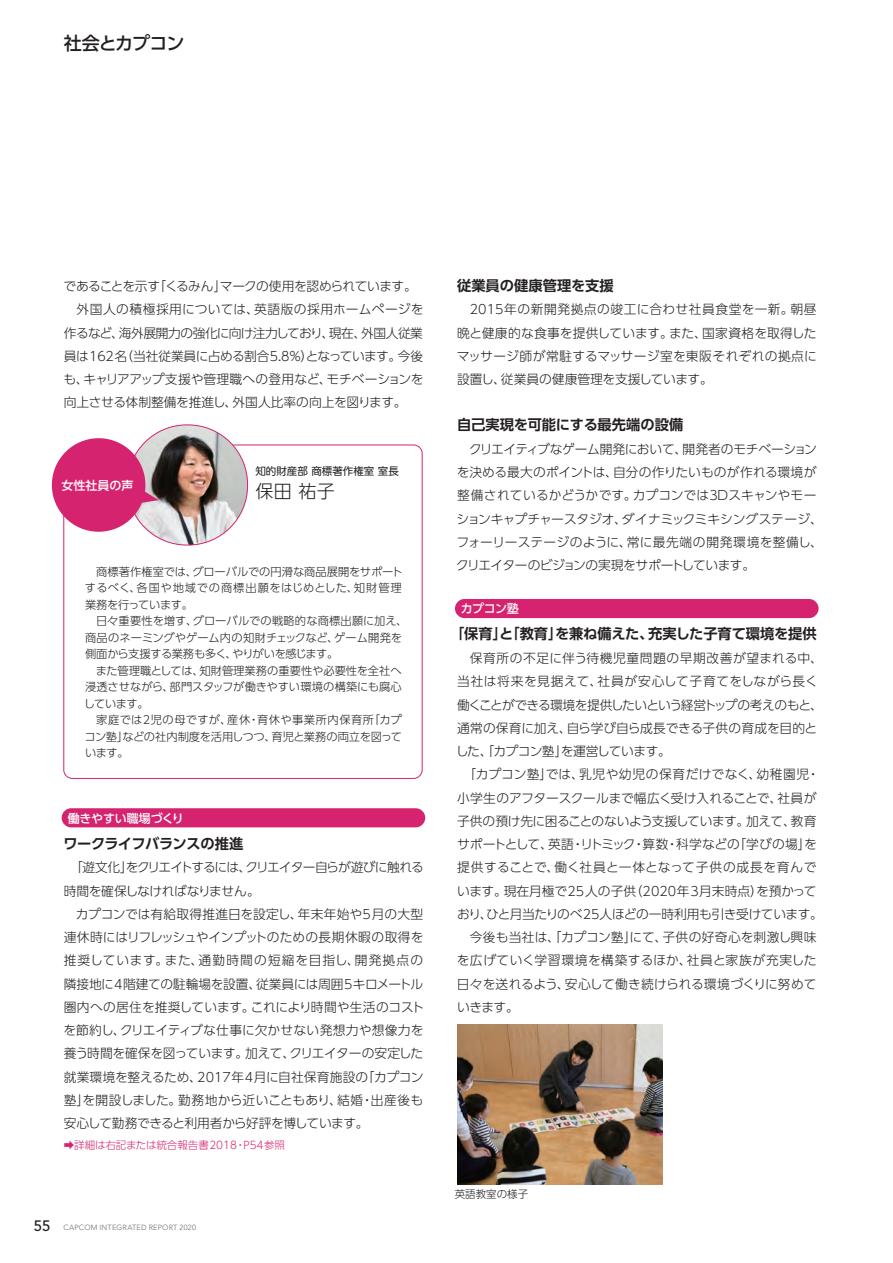
<style>
.page{position:relative;width:893px;height:1263px;background:#fff}
.page>*{position:absolute;margin:0;border:0;box-sizing:border-box;transform-origin:0 0}
.t1{font:500 18px "UD Shin Go Pro";letter-spacing:-.05em;color:#231f20}
.t2{font:300 18px "UD Shin Go Pro";color:#231f20}
.t3{font:700 14.25px "UD Shin Go Pro De";letter-spacing:-.01em;color:#231f20}
.t4{font:700 14.25px "UD Shin Go Pro De";letter-spacing:-.035em;color:#231f20}
.t5{font:300 12.75px/23.2px "UD Shin Go Pro";letter-spacing:-.01em;color:#231f20}
.t6{font:300 12.75px/23.2px "UD Shin Go Pro";letter-spacing:-.03em;color:#231f20}
.t7{font:500 12px "UD Shin Go Pro";letter-spacing:-.015em;color:#fff}
.t8{font:300 11.25px/16.5px "UD Shin Go Pro";color:#231f20}
.t9{font:300 10.5px "UD Shin Go Pro";color:#d52370}
.t10{font:10.5px "UD Shin Go Pro";color:#231f20}
.t11{font:300 10.5px "UD Shin Go Pro";color:#231f20}
.t12{font:300 7.5px "Avenir LT Std";letter-spacing:.025em;color:#6c6d70}
.s1{font-weight:500;font-size:15px;color:#231f20}
</style>
<div class="page">
<svg style="left:63px;top:444px;width:360px;height:335px"></svg>
<img style="left:127px;top:426px;width:121px;height:119px">
<div style="left:62px;top:808px;width:363px;height:19px;background:#d52370;border-radius:10px"></div>
<div style="left:455px;top:599px;width:364px;height:19px;background:#d52370;border-radius:10px"></div>
<img style="left:457px;top:1024px;width:206px;height:160px">
<div style="left:52px;top:438px;width:93px;height:94px;background:#d52370;border-radius:50%"></div>
<svg style="left:142px;top:490px;width:17px;height:13px"></svg>
<h1 class="t1" style="left:64px;top:28px;width:122px">社会とカプコン</h1>
<p class="t6" style="left:64px;top:274px;width:361px">であることを示す「くるみん」マークの使用を認められています。　外国人の積極採用については、英語版の採用ホームページを作るなど、海外展開力の強化に向け注力しており、現在、外国人従業員は162名（当社従業員に占める割合5.8％）となっています。今後も、キャリアアップ支援や管理職への登用など、モチベーションを向上させる体制整備を推進し、外国人比率の向上を図ります。</p>
<p class="t7" style="left:61px;top:475px;width:74px">女性社員の声</p>
<p class="t10" style="left:255px;top:463px;width:145px">知的財産部 商標著作権室 室長</p>
<h1 class="t2" style="left:255px;top:476px;width:81px">保田 祐子</h1>
<p class="t8" style="left:84px;top:563px;width:325px">　商標著作権室では、グローバルでの円滑な商品展開をサポートするべく、各国や地域での商標出願をはじめとした、知財管理業務を行っています。<br>　日々重要性を増す、グローバルでの戦略的な商標出願に加え、商品のネーミングやゲーム内の知財チェックなど、ゲーム開発を側面から支援する業務も多く、やりがいを感じます。<br>　また管理職としては、知財管理業務の重要性や必要性を全社へ浸透させながら、部門スタッフが働きやすい環境の構築にも腐心しています。<br>　家庭では2児の母ですが、産休・育休や事業所内保育所「カプコン塾」などの社内制度を活用しつつ、育児と業務の両立を図っています。</p>
<p class="t7" style="left:68px;top:808px;width:118px">働きやすい職場づくり</p>
<p class="t4" style="left:63px;top:832px;width:181px">ワークライフバランスの推進</p>
<p class="t5" style="left:63px;top:855px;width:362px;text-indent:7px">「遊文化」をクリエイトするには、クリエイター自らが遊びに触れる時間を確保しなければなりません。<br>　カプコンでは有給取得推進日を設定し、年末年始や5月の大型連休時にはリフレッシュやインプットのための長期休暇の取得を推奨しています。また、通勤時間の短縮を目指し、開発拠点の隣接地に4階建ての駐輪場を設置、従業員には周囲5キロメートル圏内への居住を推奨しています。これにより時間や生活のコストを節約し、クリエイティブな仕事に欠かせない発想力や想像力を養う時間を確保を図っています。加えて、クリエイターの安定した就業環境を整えるため、2017年4月に自社保育施設の「カプコン塾」を開設しました。勤務地から近いこともあり、結婚・出産後も安心して勤務できると利用者から好評を博しています。</p>
<p class="t9" style="left:64px;top:1137px;width:223px">➡詳細は右記または統合報告書2018・P54参照</p>
<p class="t12" style="left:34px;top:1223px;width:163px"><span class="s1">55</span> CAPCOM INTEGRATED REPORT 2020</p>
<p class="t3" style="left:457px;top:274px;width:158px">従業員の健康管理を支援</p>
<p class="t5" style="left:457px;top:297px;width:361px;text-align:justify">　2015年の新開発拠点の竣工に合わせ社員食堂を一新。朝昼晩と健康的な食事を提供しています。また、国家資格を取得したマッサージ師が常駐するマッサージ室を東阪それぞれの拠点に設置し、従業員の健康管理を支援しています。</p>
<p class="t3" style="left:457px;top:413px;width:228px">自己実現を可能にする最先端の設備</p>
<p class="t5" style="left:456px;top:437px;width:368px">　クリエイティブなゲーム開発において、開発者のモチベーションを決める最大のポイントは、自分の作りたいものが作れる環境が整備されているかどうかです。カプコンでは3Dスキャンやモーションキャプチャースタジオ、ダイナミックミキシングステージ、フォーリーステージのように、常に最先端の開発環境を整備し、クリエイターのビジョンの実現をサポートしています。</p>
<p class="t7" style="left:461px;top:599px;width:59px">カプコン塾</p>
<p class="t3" style="left:450px;top:622px;width:368px">「保育」と「教育」を兼ね備えた、充実した子育て環境を提供</p>
<p class="t5" style="left:456px;top:646px;width:369px">　保育所の不足に伴う待機児童問題の早期改善が望まれる中、当社は将来を見据えて、社員が安心して子育てをしながら長く働くことができる環境を提供したいという経営トップの考えのもと、通常の保育に加え、自ら学び自ら成長できる子供の育成を目的とした、「カプコン塾」を運営しています。<br>　「カプコン塾」では、乳児や幼児の保育だけでなく、幼稚園児・小学生のアフタースクールまで幅広く受け入れることで、社員が子供の預け先に困ることのないよう支援しています。加えて、教育サポートとして、英語・リトミック・算数・科学などの「学びの場」を提供することで、働く社員と一体となって子供の成長を育んでいます。現在月極で25人の子供（2020年3月末時点）を預かっており、ひと月当たりのべ25人ほどの一時利用も引き受けています。　今後も当社は、「カプコン塾」にて、子供の好奇心を刺激し興味を広げていく学習環境を構築するほか、社員と家族が充実した日々を送れるよう、安心して働き続けられる環境づくりに努めていきます。</p>
<p class="t11" style="left:455px;top:1185px;width:75px">英語教室の様子</p>
</div>
